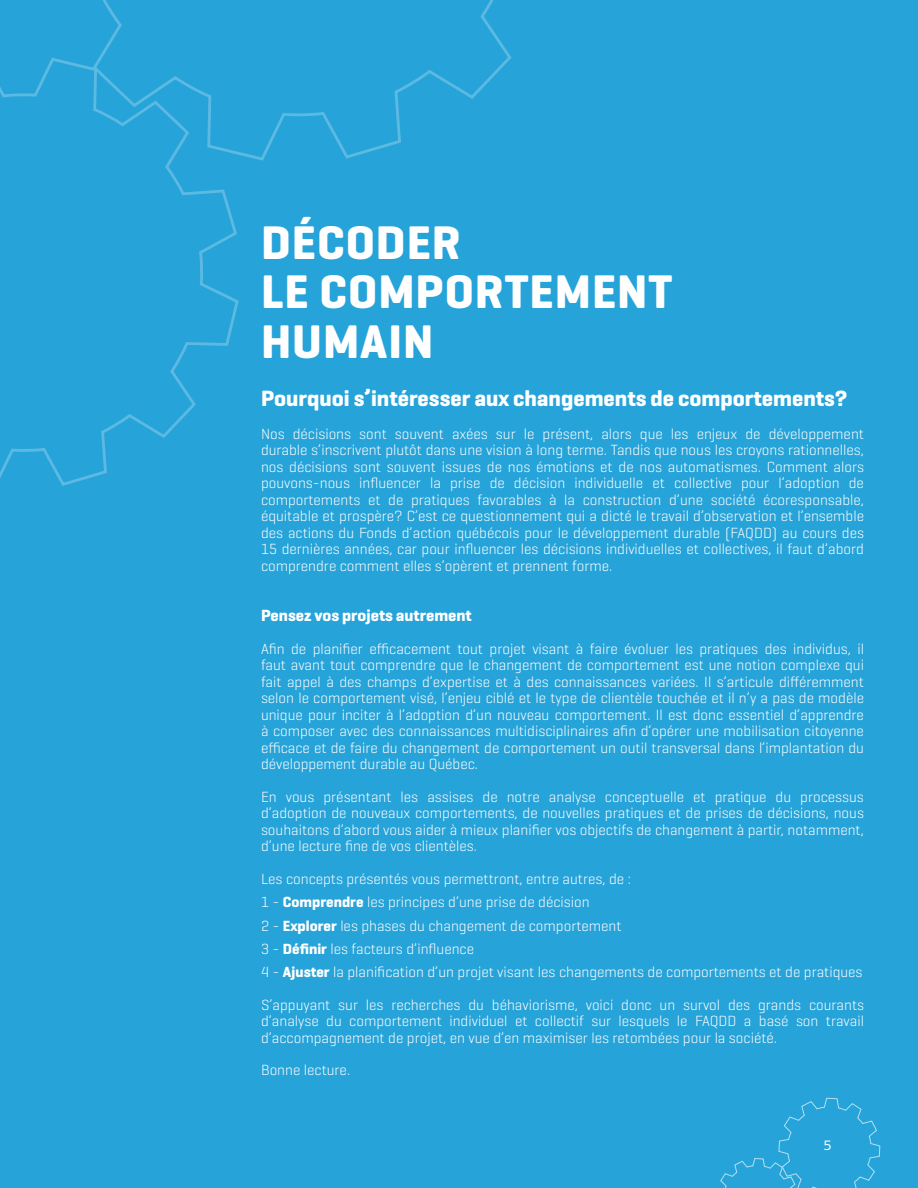
<style>
.page{position:relative;width:918px;height:1188px;background:#26a3d9}
.page>*{position:absolute;margin:0;border:0;box-sizing:border-box;transform-origin:0 0}
.t1{font:700 48px/49.5px "Geogrotesque";letter-spacing:.02em;color:#fff}
.t2{font:700 22.5px "Geogrotesque";color:#fff}
.t3{font:700 16.5px "Geogrotesque";color:#fff}
.t4{font:300 15px/16.5px "Geogrotesque";color:#fff;text-align:justify}
.t5{font:13.5px "Alright Sans";color:#fff}
.s1{font-weight:700}
</style>
<div class="page">
<svg style="left:0;top:87px;width:239px;height:399px"></svg>
<svg style="left:29px;top:0;width:483px;height:162px"></svg>
<svg style="left:720px;top:1098px;width:160px;height:90px"></svg>
<h1 class="t1" style="left:261px;top:218px;width:413px">DÉCODER<br>LE COMPORTEMENT<br>HUMAIN</h1>
<h2 class="t2" style="left:261px;top:384px;width:588px">Pourquoi s’intéresser aux changements de comportements?</h2>
<p class="t4" style="left:261px;top:425px;width:605px">Nos décisions sont souvent axées sur le présent, alors que les enjeux de développement durable s’inscrivent plutôt dans une vision à long terme. Tandis que nous les croyons rationnelles, nos décisions sont souvent issues de nos émotions et de nos automatismes. Comment alors pouvons-nous influencer la prise de décision individuelle et collective pour l’adoption de comportements et de pratiques favorables à la construction d’une société écoresponsable, équitable et prospère? C’est ce questionnement qui a dicté le travail d’observation et l’ensemble des actions du Fonds d’action québécois pour le développement durable (FAQDD) au cours des 15 dernières années, car pour influencer les décisions individuelles et collectives, il faut d’abord comprendre comment elles s’opèrent et prennent forme.</p>
<p class="t3" style="left:261px;top:605px;width:212px">Pensez vos projets autrement</p>
<p class="t4" style="left:261px;top:640px;width:605px">Afin de planifier efficacement tout projet visant à faire évoluer les pratiques des individus, il faut avant tout comprendre que le changement de comportement est une notion complexe qui fait appel à des champs d’expertise et à des connaissances variées. Il s’articule différemment selon le comportement visé, l’enjeu ciblé et le type de clientèle touchée et il n’y a pas de modèle unique pour inciter à l’adoption d’un nouveau comportement. Il est donc essentiel d’apprendre à composer avec des connaissances multidisciplinaires afin d’opérer une mobilisation citoyenne efficace et de faire du changement de comportement un outil transversal dans l’implantation du développement durable au Québec.</p>
<p class="t4" style="left:261px;top:788px;width:605px">En vous présentant les assises de notre analyse conceptuelle et pratique du processus d’adoption de nouveaux comportements, de nouvelles pratiques et de prises de décisions, nous souhaitons d’abord vous aider à mieux planifier vos objectifs de changement à partir, notamment, d’une lecture fine de vos clientèles.</p>
<p class="t4" style="left:261px;top:867px;width:603px;line-height:23.2px;text-align:left">Les concepts présentés vous permettront, entre autres, de :<br>1 - <span class="s1">Comprendre</span> les principes d’une prise de décision<br>2 - <span class="s1">Explorer</span> les phases du changement de comportement<br>3 - <span class="s1">Définir</span> les facteurs d’influence<br>4 - <span class="s1">Ajuster</span> la planification d’un projet visant les changements de comportements et de pratiques</p>
<p class="t4" style="left:261px;top:996px;width:605px">S’appuyant sur les recherches du béhaviorisme, voici donc un survol des grands courants d’analyse du comportement individuel et collectif sur lesquels le FAQDD a basé son travail d’accompagnement de projet, en vue d’en maximiser les retombées pour la société.</p>
<p class="t4" style="left:261px;top:1062px;width:91px">Bonne lecture.</p>
<p class="t5" style="left:824px;top:1136px;width:10px">5</p>
</div>
